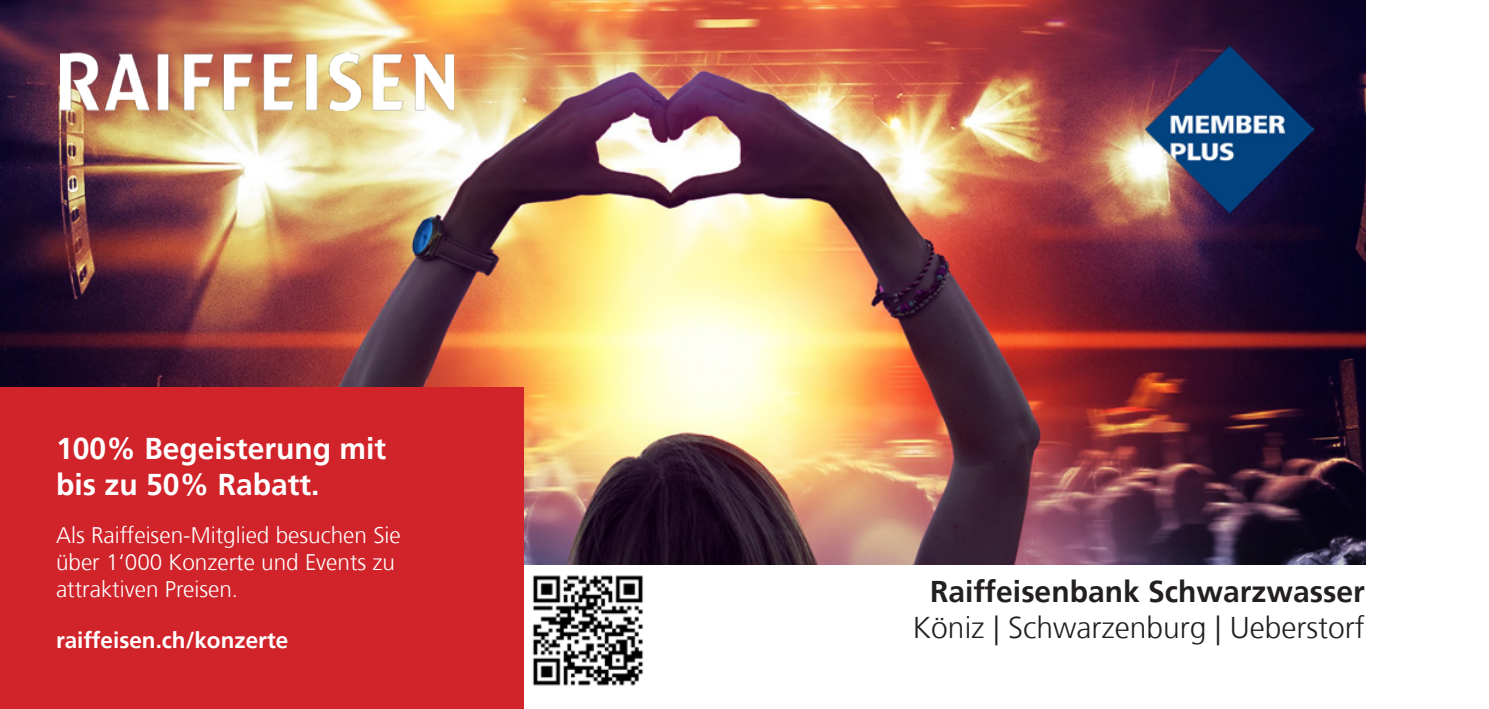
<style>
.page{position:relative;width:1489px;height:709px;background:#fff}
.page>*{position:absolute;margin:0;border:0;box-sizing:border-box;transform-origin:0 0}
.t1{font:700 30px/36px "Frutiger";color:#fff}
.t2{font:300 30px "Frutiger";color:#231f20}
.t3{font:700 30px "Frutiger";color:#231f20}
.t4{font:300 22.5px/27px "Frutiger";color:#fff}
.t5{font:700 22.5px "Frutiger";color:#fff}
</style>
<div class="page">
<img style="left:0;top:0;width:1365px;height:564px">
<div style="left:0;top:387px;width:523px;height:322px;background:#d1232a"></div>
<img style="left:61px;top:52px;width:392px;height:59px">
<img style="left:1145px;top:45px;width:168px;height:168px">
<img style="left:532px;top:575px;width:112px;height:111px">
<h1 class="t1" style="left:56px;top:430px;width:332px">100% Begeisterung mit bis zu 50% Rabatt.</h1>
<p class="t4" style="left:56px;top:521px;width:346px">Als Raiffeisen-Mitglied besuchen Sie über 1‘000 Konzerte und Events zu attraktiven Preisen.</p>
<p class="t5" style="left:56px;top:626px;width:234px">raiffeisen.ch/konzerte</p>
<h1 class="t3" style="left:930px;top:574px;width:436px">Raiffeisenbank Schwarzwasser</h1>
<h1 class="t2" style="left:912px;top:611px;width:453px">Köniz | Schwarzenburg | Ueberstorf</h1>
</div>
